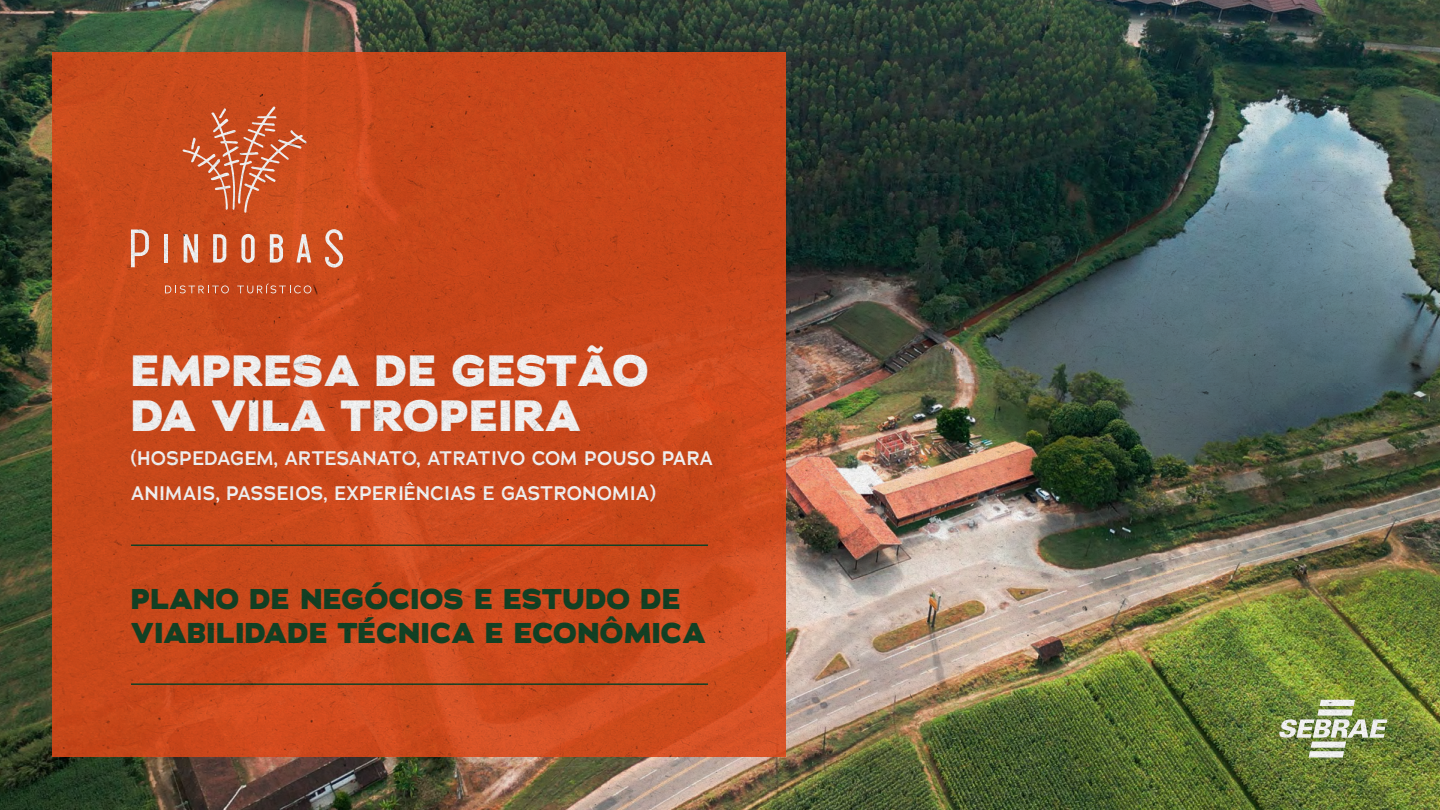
<style>
.page{position:relative;width:1440px;height:810px;background:#fff}
.page>*{position:absolute;margin:0;border:0;box-sizing:border-box;transform-origin:0 0}
.t1{font:800 43.5px/45.2px "Adrianna";color:#fff}
.t2{font:800 28.5px/34px "Adrianna";color:#144527}
.t3{font:600 19.5px/34.7px "Adrianna";color:#fff}
</style>
<div class="page">
<img style="left:0;top:0;width:1440px;height:810px">
<svg style="left:52px;top:52px;width:734px;height:706px;background:#c9481c"></svg>
<hr style="left:131px;top:544px;width:577px;height:2px;background:#144527">
<hr style="left:131px;top:683px;width:577px;height:2px;background:#144527">
<img style="left:1279px;top:700px;width:108px;height:58px">
<svg style="left:131px;top:229px;width:18px;height:38px"></svg>
<hr style="left:164px;top:234px;width:4px;height:29px;background:#eaeaea">
<svg style="left:184px;top:234px;width:14px;height:29px"></svg>
<svg style="left:213px;top:234px;width:13px;height:29px"></svg>
<svg style="left:241px;top:234px;width:14px;height:29px"></svg>
<svg style="left:270px;top:234px;width:13px;height:29px"></svg>
<svg style="left:296px;top:234px;width:15px;height:29px"></svg>
<svg style="left:325px;top:229px;width:18px;height:39px"></svg>
<svg style="left:165px;top:285px;width:64px;height:8px"></svg>
<svg style="left:237px;top:284px;width:74px;height:9px"></svg>
<svg style="left:182px;top:106px;width:125px;height:107px;background:#cd5f37"></svg>
<h1 class="t1" style="left:131px;top:349px;width:519px">EMPRESA DE GESTÃO<br>DA VILA TROPEIRA</h1>
<p class="t3" style="left:131px;top:441px;width:584px">(HOSPEDAGEM, ARTESANATO, ATRATIVO COM POUSO PARA<br>ANIMAIS, PASSEIOS, EXPERIÊNCIAS E GASTRONOMIA)</p>
<h2 class="t2" style="left:131px;top:583px;width:576px">PLANO DE NEGÓCIOS E ESTUDO DE<br>VIABILIDADE TÉCNICA E ECONÔMICA</h2>
</div>
